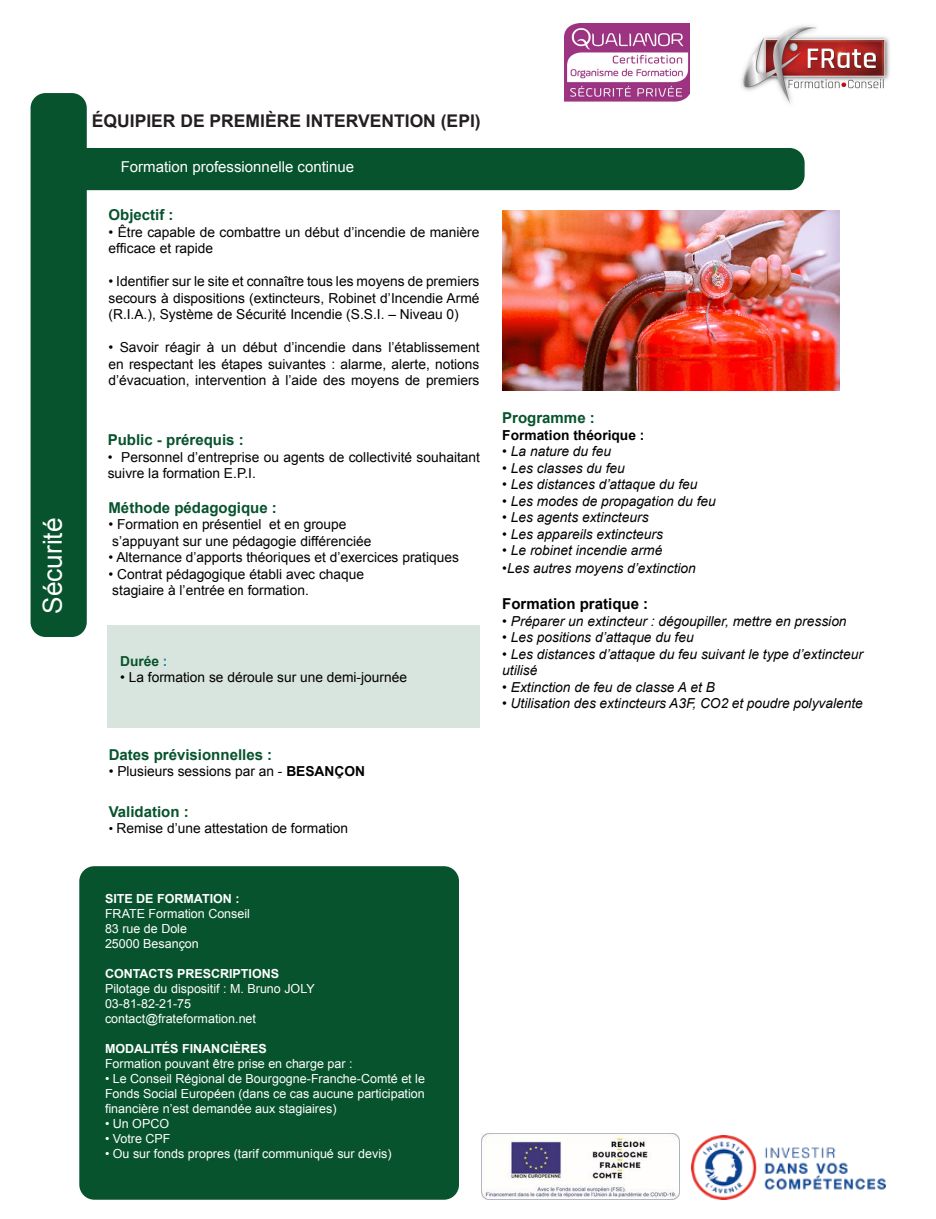
<style>
.page{position:relative;width:936px;height:1219px;background:#fff}
.page>*{position:absolute;margin:0;border:0;box-sizing:border-box;transform-origin:0 0}
.t1{font:26.25px "Arial";color:#fff}
.t2{font:700 17.5px "Arial";color:#231f20}
.t3{font:700 15px "Arial";color:#07532d}
.t4{font:15px "Arial";color:#fff}
.t5{font:700 15px "Arial";color:#000001}
.t6{font:13.75px/16.5px "Arial";color:#030102}
.t7{font:italic 13.75px/16.5px "Arial";color:#000001}
.t8{font:13.75px "Arial";color:#000001}
.t9{font:700 13.75px "Arial";color:#000001}
.t10{font:700 13.75px "Arial";color:#07532d}
.t11{font:12.5px/15px "Arial";color:#fff;text-align:justify}
.t12{font:700 12.5px "Arial";color:#fff}
.s1{color:#1a83a6}
.s2{font-weight:700}
.s3{font-size:12.5px}
</style>
<div class="page">
<div style="left:31px;top:93px;width:56px;height:544px;background:#07532d;border-radius:15px"></div>
<div style="left:68px;top:148px;width:736px;height:42px;background:#07532d;border-radius:15px"></div>
<img style="left:691px;top:1136px;width:193px;height:64px">
<img style="left:481px;top:1133px;width:198px;height:67px">
<img style="left:741px;top:25px;width:149px;height:79px">
<div style="left:79px;top:866px;width:380px;height:334px;background:#07532d;border-radius:15px"></div>
<div style="left:107px;top:625px;width:373px;height:102px;background:#d8e4de"></div>
<img style="left:502px;top:211px;width:337px;height:179px">
<img style="left:564px;top:23px;width:125px;height:79px">
<p class="t1" style="left:35px;top:614px;width:98px;rotate:-90deg">Sécurité</p>
<p class="t2" style="left:92px;top:109px;width:390px">ÉQUIPIER DE PREMIÈRE INTERVENTION (EPI)</p>
<p class="t4" style="left:121px;top:157px;width:235px">Formation professionnelle continue</p>
<p class="t3" style="left:108px;top:205px;width:67px">Objectif :</p>
<p class="t6" style="left:108px;top:224px;width:372px">• Être capable de combattre un début d’incendie de manière efficace et rapide</p>
<p class="t6" style="left:108px;top:273px;width:372px;text-align:justify">• Identifier sur le site et connaître tous les moyens de premiers secours à dispositions (extincteurs, Robinet d’Incendie Armé (R.I.A.), Système de Sécurité Incendie (S.S.I. – Niveau 0)</p>
<p class="t6" style="left:108px;top:339px;width:372px;text-align:justify">• Savoir réagir à un début d’incendie dans l’établissement en respectant les étapes suivantes : alarme, alerte, notions d’évacuation, intervention à l’aide des moyens de premiers</p>
<p class="t3" style="left:108px;top:430px;width:137px">Public - prérequis :</p>
<p class="t6" style="left:108px;top:449px;width:374px">• Personnel d’entreprise ou agents de collectivité souhaitant suivre la formation E.P.I.</p>
<p class="t3" style="left:108px;top:498px;width:170px">Méthode pédagogique :</p>
<p class="t6" style="left:108px;top:516px;width:239px">• Formation en présentiel et en groupe</p>
<p class="t6" style="left:112px;top:533px;width:260px">s’appuyant sur une pédagogie différenciée</p>
<p class="t6" style="left:108px;top:549px;width:352px">• Alternance d’apports théoriques et d’exercices pratiques</p>
<p class="t6" style="left:108px;top:566px;width:257px">• Contrat pédagogique établi avec chaque</p>
<p class="t6" style="left:112px;top:582px;width:198px">stagiaire à l’entrée en formation.</p>
<p class="t10" style="left:120px;top:652px;width:49px">Durée <span class="s1">:</span></p>
<p class="t8" style="left:120px;top:668px;width:288px">• La formation se déroule sur une demi-journée</p>
<p class="t3" style="left:109px;top:744px;width:165px">Dates prévisionnelles :</p>
<p class="t8" style="left:109px;top:762px;width:258px">• Plusieurs sessions par an - <span class="s2">BESANÇON</span></p>
<p class="t3" style="left:109px;top:801px;width:82px">Validation :</p>
<p class="t8" style="left:109px;top:819px;width:241px"><span class="s3">•</span> Remise d’une attestation de formation</p>
<p class="t3" style="left:502px;top:408px;width:94px">Programme :</p>
<p class="t9" style="left:502px;top:426px;width:144px">Formation théorique :</p>
<p class="t7" style="left:502px;top:443px;width:110px">• La nature du feu</p>
<p class="t7" style="left:502px;top:460px;width:124px">• Les classes du feu</p>
<p class="t7" style="left:502px;top:476px;width:197px">• Les distances d’attaque du feu</p>
<p class="t7" style="left:502px;top:493px;width:215px">• Les modes de propagation du feu</p>
<p class="t7" style="left:502px;top:509px;width:148px">• Les agents extincteurs</p>
<p class="t7" style="left:502px;top:526px;width:162px">• Les appareils extincteurs</p>
<p class="t7" style="left:502px;top:542px;width:161px">• Le robinet incendie armé</p>
<p class="t7" style="left:502px;top:560px;width:195px">•Les autres moyens d’extinction</p>
<p class="t5" style="left:502px;top:594px;width:147px">Formation pratique :</p>
<p class="t7" style="left:502px;top:613px;width:346px">• Préparer un extincteur : dégoupiller, mettre en pression</p>
<p class="t7" style="left:502px;top:629px;width:193px">• Les positions d’attaque du feu</p>
<p class="t7" style="left:502px;top:646px;width:362px">• Les distances d’attaque du feu suivant le type d’extincteur utilisé</p>
<p class="t7" style="left:502px;top:679px;width:214px">• Extinction de feu de classe A et B</p>
<p class="t7" style="left:502px;top:695px;width:362px">• Utilisation des extincteurs A3F, CO2 et poudre polyvalente</p>
<p class="t12" style="left:105px;top:890px;width:136px">SITE DE FORMATION :</p>
<p class="t11" style="left:105px;top:906px;width:146px">FRATE Formation Conseil</p>
<p class="t11" style="left:105px;top:921px;width:83px">83 rue de Dole</p>
<p class="t11" style="left:105px;top:936px;width:95px">25000 Besançon</p>
<p class="t12" style="left:105px;top:965px;width:176px">CONTACTS PRESCRIPTIONS</p>
<p class="t11" style="left:105px;top:981px;width:211px">Pilotage du dispositif : M. Bruno JOLY</p>
<p class="t11" style="left:105px;top:996px;width:88px">03-81-82-21-75</p>
<p class="t11" style="left:105px;top:1011px;width:152px">contact@frateformation.net</p>
<p class="t12" style="left:105px;top:1040px;width:163px">MODALITÉS FINANCIÈRES</p>
<p class="t11" style="left:105px;top:1056px;width:249px">Formation pouvant être prise en charge par :</p>
<p class="t11" style="left:105px;top:1071px;width:321px">• Le Conseil Régional de Bourgogne-Franche-Comté et le Fonds Social Européen (dans ce cas aucune participation financière n’est demandée aux stagiaires)</p>
<p class="t11" style="left:105px;top:1116px;width:66px">• Un OPCO</p>
<p class="t11" style="left:105px;top:1131px;width:67px">• Votre CPF</p>
<p class="t11" style="left:105px;top:1146px;width:288px">• Ou sur fonds propres (tarif communiqué sur devis)</p>
</div>
